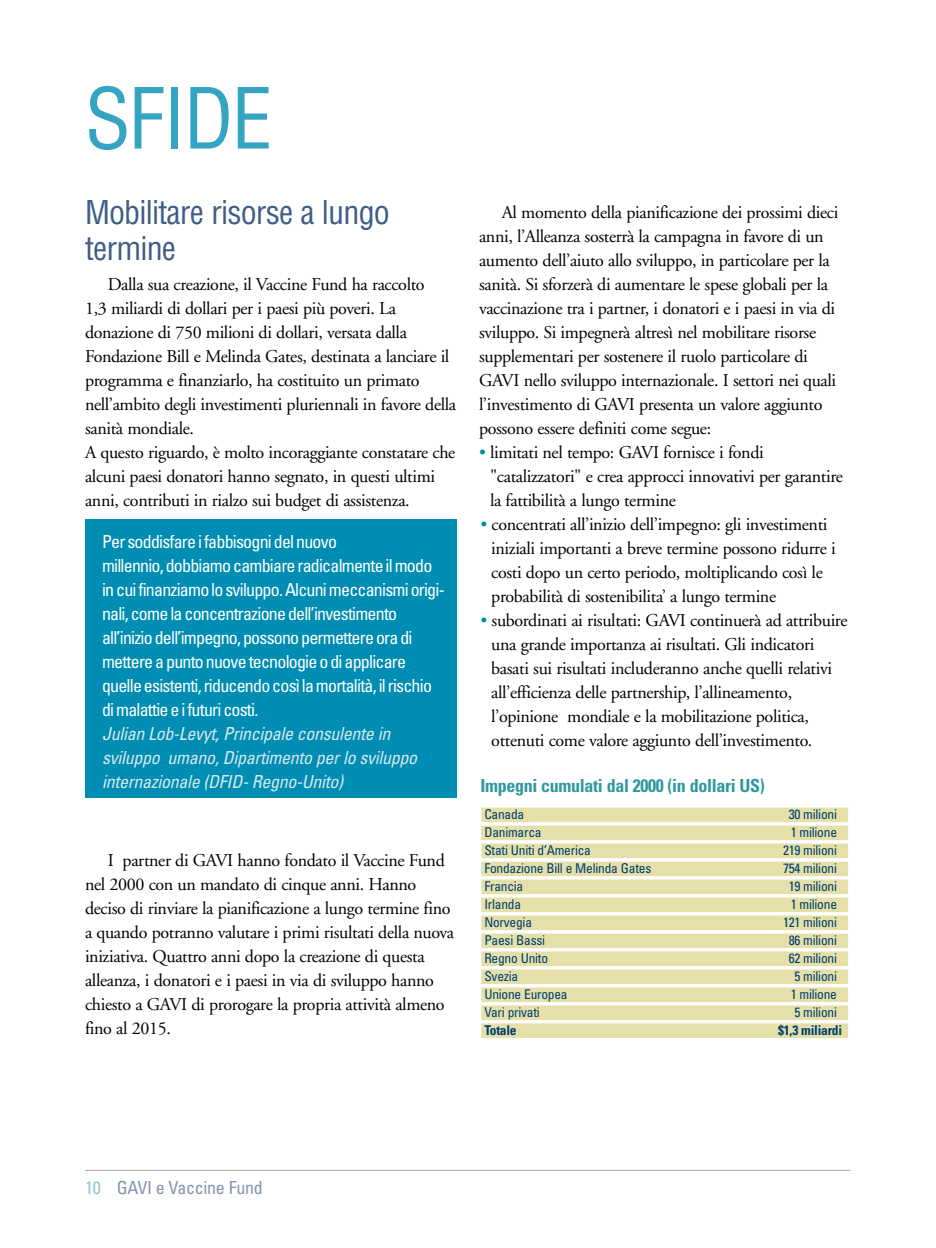
<style>
.page{position:relative;width:936px;height:1248px;background:#fff}
.page>*{position:absolute;margin:0;border:0;box-sizing:border-box;transform-origin:0 0}
.t1{font:condensed 82px "Helvetica";letter-spacing:-.025em;color:#35a3c2}
.t2{font:condensed 32px/36px "Helvetica";letter-spacing:-.025em;color:#3e5d87}
.t3{font:18px/24px "Adobe Garamond";letter-spacing:-.02em;color:#000}
.t4{font:condensed 18px/24px "Univers";letter-spacing:-.045em;color:#fff}
.t5{font:italic condensed 18px/24px "Univers";letter-spacing:-.02em;color:#d6e8ee}
.t6{font:700 condensed 18px "Univers";letter-spacing:-.02em;color:#31989e}
.t7{font:condensed 18px "Univers";letter-spacing:-.02em;color:#8493b2}
.t8{font:condensed 13.4px "Univers";letter-spacing:-.02em;color:#003e6c}
.t9{font:700 condensed 13.4px "Univers";letter-spacing:-.02em;color:#003e6c}
.s1{color:#008db3}
.s2{color:#94c6d7}
</style>
<div class="page">
<hr style="left:85px;top:1170px;width:765px;height:1px;background:#a6a6a6">
<div style="left:85px;top:519px;width:371px;height:278px;background:#008db3"></div>
<div style="left:481px;top:808px;width:367px;height:14px;background:#e5dfaa"></div>
<div style="left:481px;top:826px;width:367px;height:14px;background:#e5dfaa"></div>
<div style="left:481px;top:844px;width:367px;height:14px;background:#e5dfaa"></div>
<div style="left:481px;top:862px;width:367px;height:14px;background:#e5dfaa"></div>
<div style="left:481px;top:880px;width:367px;height:14px;background:#e5dfaa"></div>
<div style="left:481px;top:898px;width:367px;height:14px;background:#e5dfaa"></div>
<div style="left:481px;top:915px;width:367px;height:15px;background:#e5dfaa"></div>
<div style="left:481px;top:933px;width:367px;height:15px;background:#e5dfaa"></div>
<div style="left:481px;top:951px;width:367px;height:15px;background:#e5dfaa"></div>
<div style="left:481px;top:969px;width:367px;height:15px;background:#e5dfaa"></div>
<div style="left:481px;top:987px;width:367px;height:15px;background:#e5dfaa"></div>
<div style="left:481px;top:1005px;width:367px;height:15px;background:#e5dfaa"></div>
<div style="left:481px;top:1023px;width:367px;height:15px;background:#e5dfaa"></div>
<h1 class="t1" style="left:85px;top:87px;width:189px">SFIDE</h1>
<h2 class="t2" style="left:85px;top:197px;width:306px">Mobilitare risorse a lungo termine</h2>
<p class="t3" style="left:85px;top:274px;width:373px;text-indent:23px">Dalla sua creazione, il Vaccine Fund ha raccolto<br>1,3 miliardi di dollari per i paesi più poveri. La donazione di 750 milioni di dollari, versata dalla Fondazione Bill e Melinda Gates, destinata a lanciare il programma e finanziarlo, ha costituito un primato nell’ambito degli investimenti pluriennali in favore della sanità mondiale.<br>A questo riguardo, è molto incoraggiante constatare che alcuni paesi donatori hanno segnato, in questi ultimi anni, contributi in rialzo sui budget di assistenza.</p>
<p class="t4" style="left:102px;top:531px;width:344px">Per soddisfare i fabbisogni del nuovo<br>millennio, dobbiamo cambiare radicalmente il modo in cui finanziamo lo sviluppo. Alcuni meccanismi origi&shy;nali, come la concentrazione dell’investimento all’inizio dell’impegno, possono permettere ora di mettere a punto nuove tecnologie o di applicare quelle esistenti, riducendo così la mortalità, il rischio di malattie e i futuri costi.</p>
<p class="t5" style="left:102px;top:723px;width:317px">Julian Lob-Levyt, Principale consulente in sviluppo umano, Dipartimento per lo sviluppo internazionale (DFID- Regno-Unito)</p>
<p class="t3" style="left:85px;top:850px;width:371px;text-indent:23px">I partner di GAVI hanno fondato il Vaccine Fund nel 2000 con un mandato di cinque anni. Hanno deciso di rinviare la pianificazione a lungo termine fino a quando potranno valutare i primi risultati della nuova iniziativa. Quattro anni dopo la creazione di questa alleanza, i donatori e i paesi in via di sviluppo hanno chiesto a GAVI di prorogare la propria attività almeno fino al 2015.</p>
<p class="t3" style="left:479px;top:202px;width:361px;text-indent:23px">Al momento della pianificazione dei prossimi dieci anni, l’Alleanza sosterrà la campagna in favore di un aumento dell’aiuto allo sviluppo, in particolare per la sanità. Si sforzerà di aumentare le spese globali per la vaccinazione tra i partner, i donatori e i paesi in via di sviluppo. Si impegnerà altresì nel mobilitare risorse supplementari per sostenere il ruolo particolare di GAVI nello sviluppo internazionale. I settori nei quali l’investimento di GAVI presenta un valore aggiunto possono essere definiti come segue:</p>
<p class="t3" style="left:490px;top:442px;width:354px;text-indent:-11px"><span class="s1">•</span> limitati nel tempo: GAVI fornisce i fondi "catalizzatori" e crea approcci innovativi per garantire la fattibilità a lungo termine</p>
<p class="t3" style="left:491px;top:514px;width:346px;text-indent:-11px"><span class="s1">•</span> concentrati all’inizio dell’impegno: gli investimenti iniziali importanti a breve termine possono ridurre i costi dopo un certo periodo, moltiplicando così le probabilità di sostenibilita’ a lungo termine</p>
<p class="t3" style="left:491px;top:610px;width:358px;text-indent:-11px"><span class="s1">•</span> subordinati ai risultati: GAVI continuerà ad attribuire una grande importanza ai risultati. Gli indicatori basati sui risultati includeranno anche quelli relativi all’efficienza delle partnership, l’allineamento, l’opinione mondiale e la mobilitazione politica, ottenuti come valore aggiunto dell’investimento.</p>
<p class="t6" style="left:480px;top:779px;width:286px">Impegni cumulati dal 2000 (in dollari US)</p>
<p class="t8" style="left:484px;top:810px;width:42px">Canada</p>
<p class="t8" style="left:789px;top:810px;width:50px">30 milioni</p>
<p class="t8" style="left:484px;top:828px;width:59px">Danimarca</p>
<p class="t8" style="left:791px;top:828px;width:48px">1 milione</p>
<p class="t8" style="left:484px;top:846px;width:108px">Stati Uniti d’America</p>
<p class="t8" style="left:783px;top:846px;width:56px">219 milioni</p>
<p class="t8" style="left:484px;top:864px;width:169px">Fondazione Bill e Melinda Gates</p>
<p class="t8" style="left:783px;top:864px;width:56px">754 milioni</p>
<p class="t8" style="left:484px;top:882px;width:41px">Francia</p>
<p class="t8" style="left:789px;top:882px;width:50px">19 milioni</p>
<p class="t8" style="left:484px;top:900px;width:38px">Irlanda</p>
<p class="t8" style="left:791px;top:900px;width:48px">1 milione</p>
<p class="t8" style="left:484px;top:918px;width:49px">Norvegia</p>
<p class="t8" style="left:783px;top:918px;width:56px">121 milioni</p>
<p class="t8" style="left:484px;top:936px;width:62px">Paesi Bassi</p>
<p class="t8" style="left:789px;top:936px;width:50px">86 milioni</p>
<p class="t8" style="left:484px;top:954px;width:65px">Regno Unito</p>
<p class="t8" style="left:789px;top:954px;width:50px">62 milioni</p>
<p class="t8" style="left:484px;top:972px;width:36px">Svezia</p>
<p class="t8" style="left:795px;top:972px;width:44px">5 milioni</p>
<p class="t8" style="left:484px;top:990px;width:85px">Unione Europea</p>
<p class="t8" style="left:791px;top:990px;width:48px">1 milione</p>
<p class="t8" style="left:484px;top:1008px;width:57px">Vari privati</p>
<p class="t8" style="left:795px;top:1008px;width:44px">5 milioni</p>
<p class="t9" style="left:484px;top:1025px;width:34px">Totale</p>
<p class="t9" style="left:778px;top:1025px;width:66px">$1,3 miliardi</p>
<p class="t7" style="left:85px;top:1181px;width:179px"><span class="s2">10</span> GAVI e Vaccine Fund</p>
</div>
